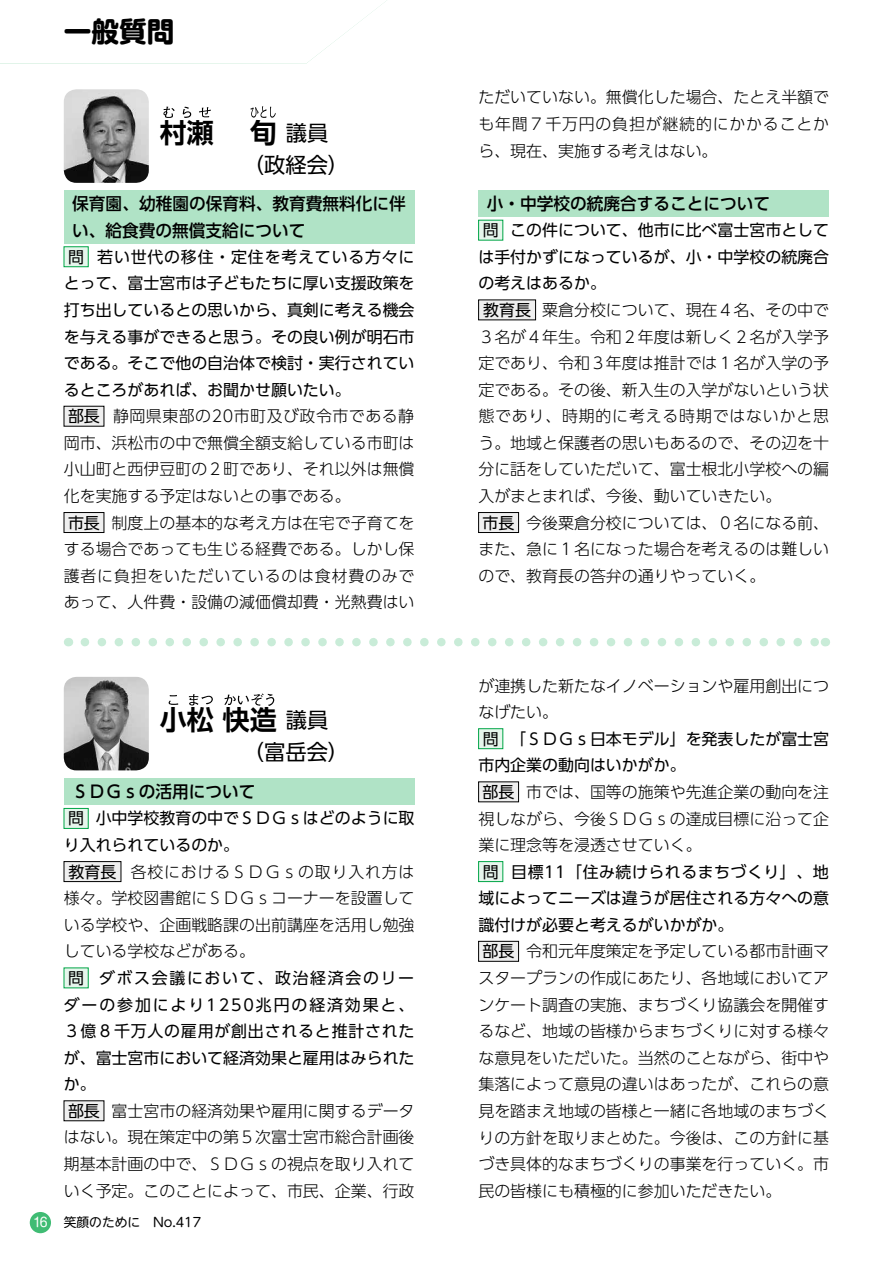
<style>
.page{position:relative;width:893px;height:1263px;background:#fff}
.page>*{position:absolute;margin:0;border:0;box-sizing:border-box;transform-origin:0 0}
.t1{font:700 27.6px "UD Shin M Go Pro";color:#000}
.t2{font:700 27px "UD Shin Go Pro De";color:#000}
.t3{font:21.3px "UD Shin Go Pro";color:#000}
.t4{font:500 16.95px/26.5px "UD Shin Go Pro";color:#000}
.t5{font:300 15.9px/26.5px "UD Shin Go Pro";color:#000;text-align:justify}
.t6{font:15.9px/26.5px "UD Shin Go Pro";color:#000;text-align:justify}
.t7{font:12.75px "UD Shin M Go Pro";color:#000}
.t8{font:12.75px "Shin M Go Pr 6";color:#fff}
.s1{font-family:"UD Shin Go Pro";font-weight:400;font-size:21.3px}
.s2{font-weight:300}
</style>
<div class="page">
<div style="left:30px;top:1212px;width:21px;height:21px;background:#40bc74;border-radius:50%"></div>
<svg style="left:0;top:0;width:387px;height:64px"></svg>
<div style="left:64px;top:190px;width:351px;height:54px;background:#b0e3c6"></div>
<div style="left:64px;top:779px;width:351px;height:26px;background:#b0e3c6"></div>
<div style="left:478px;top:191px;width:351px;height:26px;background:#b0e3c6"></div>
<div style="left:479px;top:220px;width:24px;height:20px;background:#e6f6ec"></div>
<div style="left:479px;top:300px;width:57px;height:20px;background:#efefef"></div>
<div style="left:479px;top:512px;width:40px;height:20px;background:#efefef"></div>
<div style="left:478px;top:512px;width:41px;height:21px;border:1px solid #000"></div>
<div style="left:479px;top:729px;width:24px;height:20px;background:#e6f6ec"></div>
<div style="left:478px;top:728px;width:25px;height:21px;border:1px solid #00a546"></div>
<div style="left:479px;top:782px;width:40px;height:20px;background:#efefef"></div>
<div style="left:478px;top:782px;width:41px;height:20px;border:1px solid #000"></div>
<div style="left:479px;top:861px;width:24px;height:20px;background:#e6f6ec"></div>
<div style="left:478px;top:861px;width:25px;height:21px;border:1px solid #00a546"></div>
<div style="left:479px;top:941px;width:40px;height:20px;background:#efefef"></div>
<div style="left:478px;top:941px;width:41px;height:20px;border:1px solid #000"></div>
<div style="left:64px;top:247px;width:24px;height:20px;background:#e6f6ec"></div>
<div style="left:64px;top:406px;width:40px;height:20px;background:#efefef"></div>
<div style="left:64px;top:512px;width:40px;height:20px;background:#efefef"></div>
<div style="left:64px;top:512px;width:40px;height:21px;border:1px solid #000"></div>
<div style="left:64px;top:808px;width:24px;height:20px;background:#e6f6ec"></div>
<div style="left:64px;top:808px;width:24px;height:21px;border:1px solid #00a546"></div>
<div style="left:64px;top:861px;width:57px;height:20px;background:#efefef"></div>
<div style="left:64px;top:861px;width:57px;height:21px;border:1px solid #000"></div>
<div style="left:64px;top:968px;width:24px;height:20px;background:#e6f6ec"></div>
<div style="left:64px;top:1101px;width:40px;height:20px;background:#efefef"></div>
<svg style="left:85px;top:638px;width:731px;height:8px"></svg>
<svg style="left:163px;top:106px;width:48px;height:12px"></svg>
<svg style="left:250px;top:106px;width:26px;height:12px"></svg>
<img style="left:64px;top:89px;width:85px;height:94px">
<svg style="left:169px;top:695px;width:9px;height:10px"></svg>
<svg style="left:189px;top:694px;width:24px;height:11px"></svg>
<svg style="left:224px;top:693px;width:50px;height:13px"></svg>
<img style="left:64px;top:677px;width:85px;height:93px">
<h1 class="t1" style="left:64px;top:9px;width:112px">一般質問</h1>
<h2 class="t2" style="left:160px;top:111px;width:170px">村瀬　 旬<span class="s1">議員</span></h2>
<h3 class="t3" style="left:243px;top:148px;width:108px">（政経会）</h3>
<p class="t4" style="left:72px;top:190px;width:335px">保育園、幼稚園の保育料、教育費無料化に伴い、給食費の無償支給について</p>
<p class="t6" style="left:64px;top:243px;width:352px;text-indent:33px">若い世代の移住・定住を考えている方々にとって、富士宮市は子どもたちに厚い支援政策を打ち出しているとの思いから、真剣に考える機会を与える事ができると思う。その良い例が明石市である。そこで他の自治体で検討・実行されているところがあれば、お聞かせ願いたい。</p>
<p class="t5" style="left:64px;top:402px;width:352px;text-align:left">　　　静岡県東部の20市町及び政令市である静岡市、浜松市の中で無償全額支給している市町は小山町と西伊豆町の２町であり、それ以外は無償化を実施する予定はないとの事である。<br>　　　制度上の基本的な考え方は在宅で子育てをする場合であっても生じる経費である。しかし保護者に負担をいただいているのは食材費のみであって、人件費・設備の減価償却費・光熱費はい</p>
<p class="t6" style="left:68px;top:243px;width:17px">問</p>
<p class="t6" style="left:68px;top:402px;width:33px">部長</p>
<p class="t6" style="left:68px;top:509px;width:33px">市長</p>
<h2 class="t2" style="left:160px;top:698px;width:170px">小松快造<span class="s1">議員</span></h2>
<h3 class="t3" style="left:243px;top:735px;width:108px">（富岳会）</h3>
<p class="t4" style="left:72px;top:778px;width:185px">ＳＤＧｓの活用について</p>
<p class="t6" style="left:64px;top:805px;width:352px"><span class="s2">　　</span>小中学校教育の中でＳＤＧｓはどのように取り入れられているのか。</p>
<p class="t5" style="left:64px;top:858px;width:352px">副　　　各校におけるＳＤＧｓの取り入れ方は様々。学校図書館にＳＤＧｓコーナーを設置している学校や、企画戦略課の出前講座を活用し勉強している学校などがある。</p>
<p class="t6" style="left:64px;top:964px;width:352px;text-indent:35px">ダボス会議において、政治経済会のリーダーの参加により1250兆円の経済効果と、３億８千万人の雇用が創出されると推計されたが、富士宮市において経済効果と雇用はみられたか。</p>
<p class="t5" style="left:64px;top:1097px;width:352px">　　　富士宮市の経済効果や雇用に関するデータはない。現在策定中の第５次富士宮市総合計画後期基本計画の中で、ＳＤＧｓの視点を取り入れていく予定。このことによって、市民、企業、行政</p>
<p class="t6" style="left:68px;top:805px;width:17px">問</p>
<p class="t6" style="left:69px;top:858px;width:49px">教育長</p>
<p class="t6" style="left:68px;top:964px;width:17px">問</p>
<p class="t6" style="left:68px;top:1097px;width:33px">部長</p>
<p class="t8" style="left:33px;top:1212px;width:16px">16</p>
<p class="t7" style="left:64px;top:1212px;width:139px">笑顔のために　No.417</p>
<p class="t5" style="left:478px;top:83px;width:352px">ただいていない。無償化した場合、たとえ半額でも年間７千万円の負担が継続的にかかることから、現在、実施する考えはない。</p>
<p class="t4" style="left:487px;top:190px;width:285px">小・中学校の統廃合することについて</p>
<p class="t6" style="left:478px;top:216px;width:352px"><span class="s2">　　</span>この件について、他市に比べ富士宮市としては手付かずになっているが、小・中学校の統廃合の考えはあるか。</p>
<p class="t5" style="left:478px;top:296px;width:352px;text-align:left">副　　　粟倉分校について、現在４名、その中で<br>３名が４年生。令和２年度は新しく２名が入学予定であり、令和３年度は推計では１名が入学の予定である。その後、新入生の入学がないという状態であり、時期的に考える時期ではないかと思う。地域と保護者の思いもあるので、その辺を十分に話をしていただいて、富士根北小学校への編入がまとまれば、今後、動いていきたい。<br>　　　今後粟倉分校については、０名になる前、また、急に１名になった場合を考えるのは難しいので、教育長の答弁の通りやっていく。</p>
<p class="t6" style="left:483px;top:216px;width:17px">問</p>
<p class="t6" style="left:483px;top:296px;width:49px">教育長</p>
<p class="t6" style="left:483px;top:509px;width:33px">市長</p>
<p class="t6" style="left:478px;top:672px;width:352px;text-align:left"><span class="s2">が連携した新たなイノベーションや雇用創出につなげたい。<br>　　</span>「ＳＤＧｓ日本モデル」を発表したが富士宮市内企業の動向はいかがか。</p>
<p class="t5" style="left:478px;top:778px;width:352px">　　　市では、国等の施策や先進企業の動向を注視しながら、今後ＳＤＧｓの達成目標に沿って企業に理念等を浸透させていく。</p>
<p class="t6" style="left:478px;top:858px;width:352px;text-indent:33px">目標11「住み続けられるまちづくり」、地域によってニーズは違うが居住される方々への意識付けが必要と考えるがいかがか。</p>
<p class="t5" style="left:478px;top:937px;width:352px">　　　令和元年度策定を予定している都市計画マスタープランの作成にあたり、各地域においてアンケート調査の実施、まちづくり協議会を開催するなど、地域の皆様からまちづくりに対する様々な意見をいただいた。当然のことながら、街中や集落によって意見の違いはあったが、これらの意見を踏まえ地域の皆様と一緒に各地域のまちづくりの方針を取りまとめた。今後は、この方針に基づき具体的なまちづくりの事業を行っていく。市民の皆様にも積極的に参加いただきたい。</p>
<p class="t6" style="left:483px;top:725px;width:17px">問</p>
<p class="t6" style="left:483px;top:778px;width:33px">部長</p>
<p class="t6" style="left:483px;top:858px;width:17px">問</p>
<p class="t6" style="left:483px;top:937px;width:33px">部長</p>
</div>
